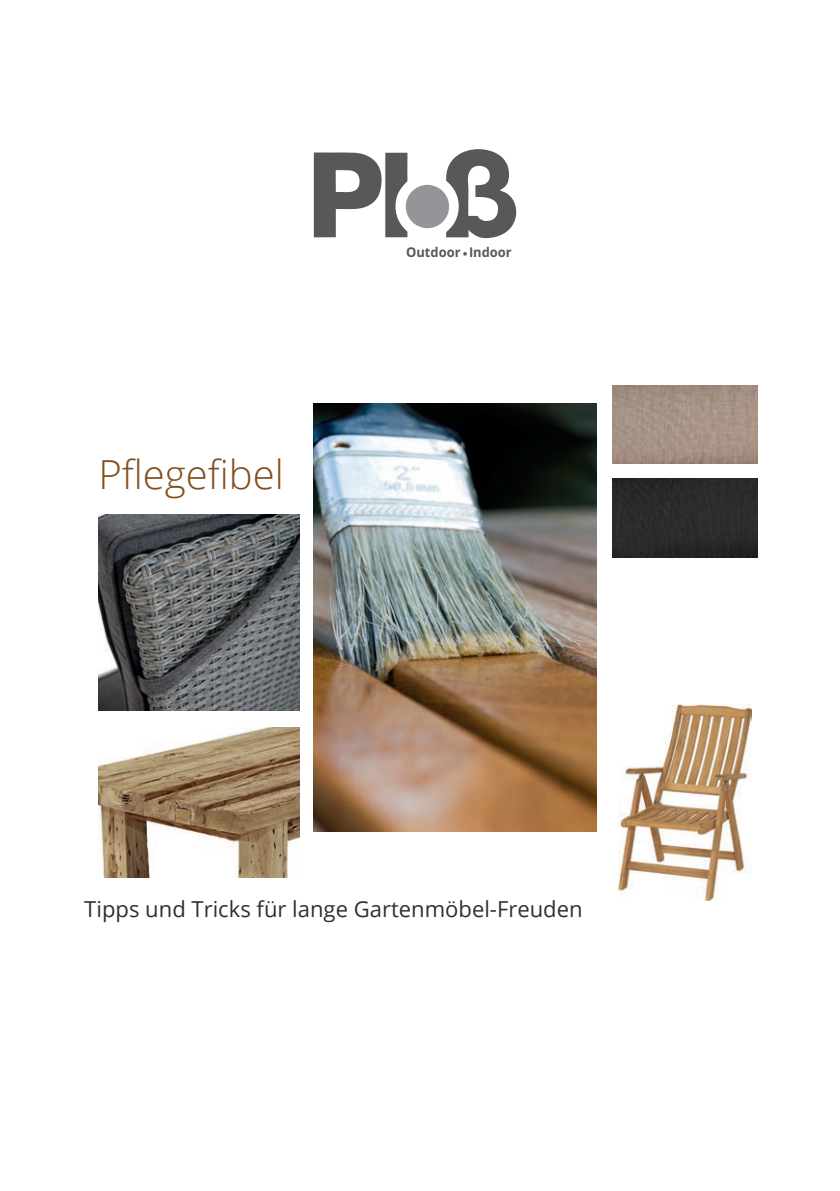
<style>
.page{position:relative;width:840px;height:1191px;background:#fff}
.page>*{position:absolute;margin:0;border:0;box-sizing:border-box;transform-origin:0 0}
.t1{font:300 40px "Open Sans";color:#834e1c}
.t2{font:22px "Open Sans";color:#32302f}
.t3{font:700 13.4px "Open Sans";color:#57585a;scale:.96 1}
.s1{font-size:11.4px}
</style>
<div class="page">
<svg style="left:445px;top:149px;width:71px;height:89px"></svg>
<svg style="left:313px;top:152px;width:94px;height:85px"></svg>
<div style="left:405px;top:185px;width:44px;height:43px;background:#939598;border-radius:50%"></div>
<img style="left:313px;top:403px;width:283px;height:429px">
<img style="left:98px;top:727px;width:201px;height:150px">
<img style="left:98px;top:514px;width:201px;height:196px">
<img style="left:612px;top:385px;width:145px;height:79px">
<div style="left:612px;top:479px;width:145px;height:79px;background:#292a2b"></div>
<img style="left:618px;top:705px;width:133px;height:195px">
<h1 class="t1" style="left:98px;top:447px;width:187px">Pflegefibel</h1>
<p class="t3" style="left:406px;top:243px;width:111px">Outdoor <span class="s1">•</span>Indoor</p>
<p class="t2" style="left:84px;top:893px;width:499px">Tipps und Tricks für lange Gartenmöbel-Freuden</p>
</div>
